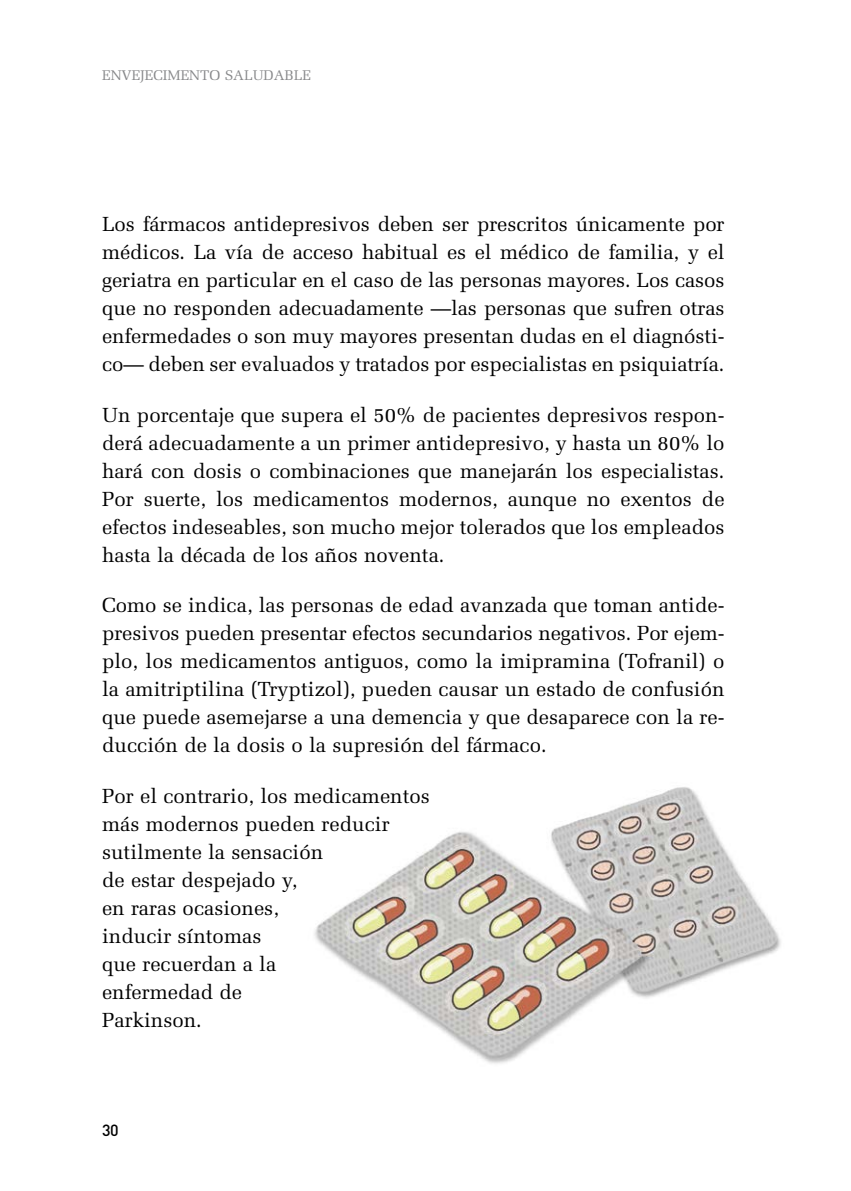
<style>
.page{position:relative;width:851px;height:1191px;background:#fff}
.page>*{position:absolute;margin:0;border:0;box-sizing:border-box;transform-origin:0 0}
.t1{font:20.4px/28px "Melior";color:#000;text-align:justify}
.t2{font:500 16px "DIN";color:#000}
.t3{font:14px "Melior";color:#87888a}
</style>
<div class="page">
<img style="left:314px;top:787px;width:467px;height:277px">
<p class="t3" style="left:102px;top:66px;width:209px">ENVEJECIMENTO saludable</p>
<p class="t1" style="left:102px;top:210px;width:624px">Los fármacos antidepresivos deben ser prescritos únicamente por médicos. La vía de acceso habitual es el médico de familia, y el geriatra en particular en el caso de las personas mayores. Los casos que no responden adecuadamente —las personas que sufren otras enfermedades o son muy mayores presentan dudas en el diagnósti&shy;co— deben ser evaluados y tratados por especialistas en psiquiatría.</p>
<p class="t1" style="left:102px;top:401px;width:624px;text-align:left">Un porcentaje que supera el 50% de pacientes depresivos respon&shy;derá adecuadamente a un primer antidepresivo, y hasta un 80% lo hará con dosis o combinaciones que manejarán los especialistas.<br>Por suerte, los medicamentos modernos, aunque no exentos de efectos indeseables, son mucho mejor tolerados que los empleados hasta la década de los años noventa.</p>
<p class="t1" style="left:102px;top:591px;width:624px">Como se indica, las personas de edad avanzada que toman antide&shy;presivos pueden presentar efectos secundarios negativos. Por ejem&shy;plo, los medicamentos antiguos, como la imipramina (Tofranil) o la amitriptilina (Tryptizol), pueden causar un estado de confusión que puede asemejarse a una demencia y que desaparece con la re&shy;ducción de la dosis o la supresión del fármaco.</p>
<p class="t1" style="left:102px;top:782px;width:329px;text-align:left">Por el contrario, los medicamentos más modernos pueden reducir sutilmente la sensación<br>de estar despejado y,<br>en raras ocasiones,<br>inducir síntomas<br>que recuerdan a la<br>enfermedad de<br>Parkinson.</p>
<p class="t2" style="left:102px;top:1120px;width:18px">30</p>
</div>
